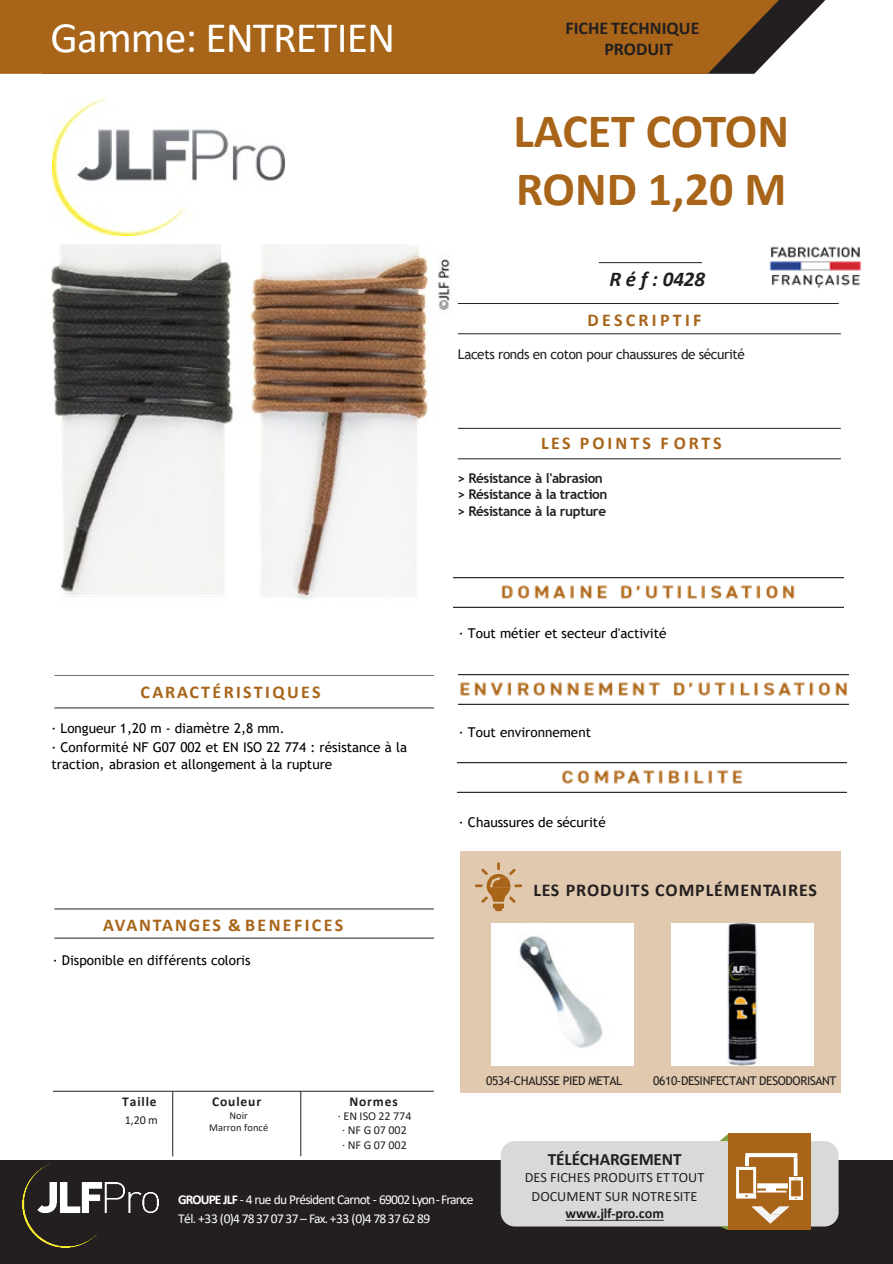
<style>
.page{position:relative;width:893px;height:1264px;background:#fff}
.page>*{position:absolute;margin:0;border:0;box-sizing:border-box;transform-origin:0 0}
.t1{font:700 48px/57.6px "Calibri";color:#a86418}
.t2{font:43.5px "Calibri";letter-spacing:-.02em;color:#fff}
.t3{font:italic 700 21px "Calibri";color:#231f20}
.t4{font:700 18px "Calibri";letter-spacing:.05em;color:#231f20}
.t5{font:700 18px/21.6px "Calibri";color:#231f20}
.t6{font:700 18px "Calibri";letter-spacing:.105em;color:#a86418}
.t7{font:700 18px "Calibri";letter-spacing:.13em;color:#a86418}
.t8{font:700 18px "Calibri";letter-spacing:.16em;color:#a86418}
.t9{font:700 18px "Calibri";letter-spacing:.18em;color:#a86418}
.t10{font:700 17.25px "Calibri";letter-spacing:-.01em;color:#231f20}
.t11{font:14.25px "Calibri";letter-spacing:.005em;color:#231f20}
.t12{font:700 14.25px "Calibri";letter-spacing:-.01em;color:#231f20}
.t13{font:13.5px/19px "Trebuchet MS";color:#000}
.t14{font:13.5px "Calibri";letter-spacing:-.055em;color:#fff}
.t15{font:700 13.5px/16.2px "Trebuchet MS";letter-spacing:-.03em;color:#231f20}
.t16{font:13.5px "Trebuchet MS";letter-spacing:-.025em;color:#231f20}
.t17{font:700 13.5px "Calibri";letter-spacing:.065em;color:#231f20}
.t18{font:12px "Trebuchet MS";letter-spacing:-.03em;color:#231f20}
.t19{font:12px/14.4px "Calibri";color:#231f20;text-align:center}
.t20{font:10.5px "Calibri";letter-spacing:.005em;color:#231f20}
.s1{font-weight:700}
</style>
<div class="page">
<div style="left:0;top:1159px;width:892px;height:104px;background:#231f20"></div>
<div style="left:500px;top:1140px;width:338px;height:86px;background:#d9d9d9;border-radius:14px"></div>
<hr style="left:598px;top:262px;width:104px;height:1px;background:#231f20">
<hr style="left:458px;top:428px;width:382px;height:1px;background:#231f20">
<hr style="left:458px;top:303px;width:380px;height:1px;background:#231f20">
<hr style="left:458px;top:458px;width:382px;height:1px;background:#231f20">
<hr style="left:458px;top:333px;width:382px;height:1px;background:#231f20">
<hr style="left:54px;top:674px;width:380px;height:1px;background:#231f20">
<hr style="left:54px;top:908px;width:380px;height:1px;background:#231f20">
<hr style="left:54px;top:707px;width:380px;height:1px;background:#231f20">
<hr style="left:54px;top:937px;width:380px;height:1px;background:#231f20">
<div style="left:459px;top:851px;width:381px;height:241px;background:#e0c9af"></div>
<svg style="left:778px;top:0;width:47px;height:49px"></svg>
<div style="left:0;top:0;width:778px;height:74px;background:#a86418"></div>
<hr style="left:53px;top:1090px;width:381px;height:1px;background:#231f20">
<hr style="left:300px;top:1090px;width:1px;height:65px;background:#231f20">
<svg style="left:475px;top:862px;width:47px;height:48px"></svg>
<svg style="left:565px;top:1219px;width:98px;height:1px"></svg>
<svg style="left:719px;top:1226px;width:9px;height:3px"></svg>
<svg style="left:721px;top:1134px;width:7px;height:6px"></svg>
<div style="left:728px;top:1133px;width:82px;height:96px;background:#a86418"></div>
<svg style="left:751px;top:1206px;width:38px;height:17px"></svg>
<hr style="left:757px;top:1190px;width:29px;height:2px;background:#fff">
<svg style="left:766px;top:1188px;width:9px;height:2px"></svg>
<svg style="left:757px;top:1183px;width:30px;height:5px"></svg>
<svg style="left:793px;top:1156px;width:4px;height:19px"></svg>
<svg style="left:745px;top:1153px;width:52px;height:3px"></svg>
<svg style="left:736px;top:1156px;width:20px;height:42px"></svg>
<hr style="left:753px;top:1169px;width:3px;height:23px;background:#fff">
<img style="left:789px;top:1177px;width:13px;height:21px">
<img style="left:23px;top:1164px;width:135px;height:83px">
<img style="left:457px;top:762px;width:389px;height:30px">
<img style="left:454px;top:577px;width:389px;height:30px">
<img style="left:459px;top:674px;width:389px;height:30px">
<img style="left:53px;top:98px;width:232px;height:137px">
<img style="left:769px;top:246px;width:92px;height:42px">
<img style="left:671px;top:923px;width:142px;height:142px">
<img style="left:491px;top:923px;width:142px;height:142px">
<img style="left:51px;top:244px;width:402px;height:355px">
<hr style="left:172px;top:1090px;width:1px;height:66px;background:#231f20">
<h2 class="t2" style="left:50px;top:8px;width:346px">Gamme: ENTRETIEN</h2>
<p class="t7" style="left:141px;top:678px;width:182px">CARACTÉRISTIQUES</p>
<p class="t13" style="left:52px;top:718px;width:357px">· Longueur 1,20 m - diamètre 2,8 mm.<br>· Conformité NF G07 002 et EN ISO 22 774 : résistance à la</p>
<p class="t13" style="left:52px;top:754px;width:282px">traction, abrasion et allongement à la rupture</p>
<p class="t6" style="left:103px;top:911px;width:242px">AVANTANGES &amp; BENEFICES</p>
<p class="t13" style="left:53px;top:950px;width:199px">· Disponible en différents coloris</p>
<p class="t5" style="left:604px;top:17px;width:97px;text-indent:-39px">FICHE TECHNIQUE<br>PRODUIT</p>
<p class="t1" style="left:513px;top:102px;width:277px">LACET COTON<br>ROND 1,20 M</p>
<p class="t3" style="left:609px;top:264px;width:97px">R é f : 0428</p>
<p class="t9" style="left:587px;top:307px;width:115px">DESCRIPTIF</p>
<p class="t16" style="left:458px;top:345px;width:288px">Lacets ronds en coton pour chaussures de sécurité</p>
<p class="t8" style="left:541px;top:430px;width:182px">LES POINTS F ORTS</p>
<p class="t15" style="left:457px;top:470px;width:152px">&gt; Résistance à l'abrasion &gt; Résistance à la traction &gt; Résistance à la rupture</p>
<p class="t13" style="left:459px;top:623px;width:209px">· Tout métier et secteur d'activité</p>
<p class="t13" style="left:459px;top:722px;width:134px">· Tout environnement</p>
<p class="t13" style="left:459px;top:812px;width:148px">· Chaussures de sécurité</p>
<p class="t4" style="left:533px;top:877px;width:285px">LES PRODUITS COMPLÉMENTAIRES</p>
<p class="t18" style="left:486px;top:1073px;width:138px">0534-CHAUSSE PIED METAL</p>
<p class="t18" style="left:653px;top:1073px;width:185px">0610-DESINFECTANT DESODORISANT</p>
<p class="t17" style="left:122px;top:1091px;width:36px">Taille</p>
<p class="t19" style="left:125px;top:1112px;width:35px">1,20 m</p>
<p class="t17" style="left:212px;top:1091px;width:51px">Couleur</p>
<p class="t20" style="left:229px;top:1107px;width:20px">Noir</p>
<p class="t20" style="left:209px;top:1120px;width:61px">Marron foncé</p>
<p class="t17" style="left:349px;top:1091px;width:50px">Normes</p>
<p class="t19" style="left:338px;top:1108px;width:75px">· EN ISO 22 774 · NF G 07 002<br>· NF G 07 002</p>
<p class="t14" style="left:178px;top:1190px;width:297px"><span class="s1">GROUPE JLF</span> - 4 rue du Président Carnot - 69002 Lyon-France</p>
<p class="t14" style="left:178px;top:1208px;width:253px">Tél. +33 (0)4783707 37– Fax.+33 (0)4783762 89</p>
<p class="t10" style="left:547px;top:1146px;width:135px">TÉLÉCHARGEMENT</p>
<p class="t11" style="left:524px;top:1167px;width:181px">DES FICHES PRODUITS ETTOUT</p>
<p class="t11" style="left:531px;top:1186px;width:167px">DOCUMENT SUR NOTRESITE</p>
<p class="t12" style="left:565px;top:1203px;width:100px">www.jlf-pro.com</p>
</div>
